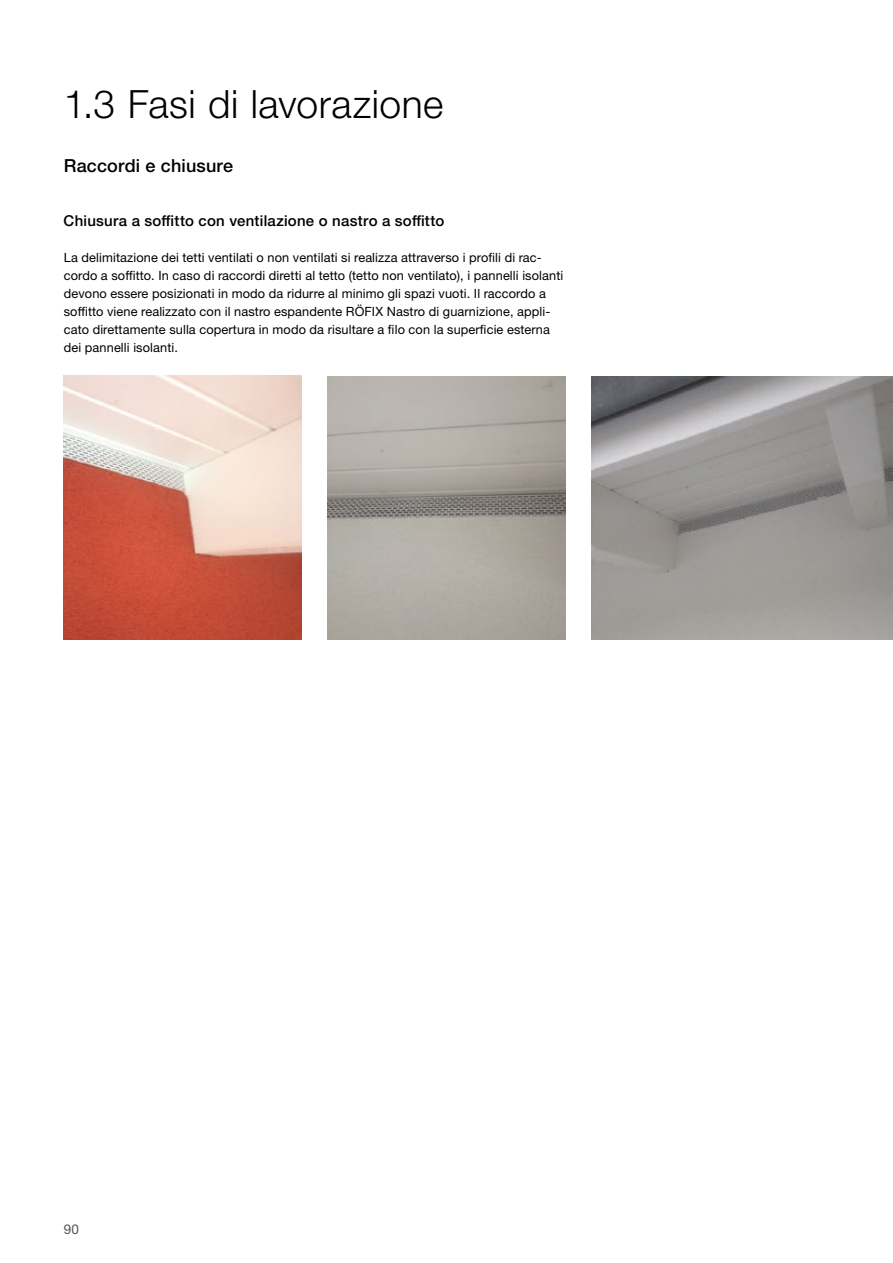
<style>
.page{position:relative;width:893px;height:1263px;background:#fff}
.page>*{position:absolute;margin:0;border:0;box-sizing:border-box;transform-origin:0 0}
.t1{font:300 39px "Helvetica Neue LTW1 G";letter-spacing:.015em;color:#000}
.t2{font:500 18px "Helvetica Neue LTW1 G";letter-spacing:.01em;color:#000}
.t3{font:500 15px "Helvetica Neue LTW1 G";letter-spacing:.015em;color:#000}
.t4{font:13.5px "Helvetica Neue LTW1 G";color:#575756}
.t5{font:12.75px/18px "Helvetica Neue LTW1 G";letter-spacing:.01em;color:#000}
</style>
<div class="page">
<img style="left:64px;top:375px;width:238px;height:265px">
<img style="left:591px;top:377px;width:302px;height:263px">
<img style="left:327px;top:377px;width:239px;height:263px">
<h1 class="t1" style="left:64px;top:80px;width:381px">1.3 Fasi di lavorazione</h1>
<h2 class="t2" style="left:64px;top:155px;width:171px">Raccordi e chiusure</h2>
<p class="t3" style="left:64px;top:211px;width:382px">Chiusura a soffitto con ventilazione o nastro a soffitto</p>
<p class="t5" style="left:64px;top:248px;width:501px">La delimitazione dei tetti ventilati o non ventilati si realizza attraverso i profili di rac&shy;cordo a soffitto. In caso di raccordi diretti al tetto (tetto non ventilato), i pannelli isolanti devono essere posizionati in modo da ridurre al minimo gli spazi vuoti. Il raccordo a soffitto viene realizzato con il nastro espandente RÖFIX Nastro di guarnizione, appli&shy;cato direttamente sulla copertura in modo da risultare a filo con la superficie esterna dei pannelli isolanti.</p>
<p class="t4" style="left:64px;top:1221px;width:17px">90</p>
</div>
